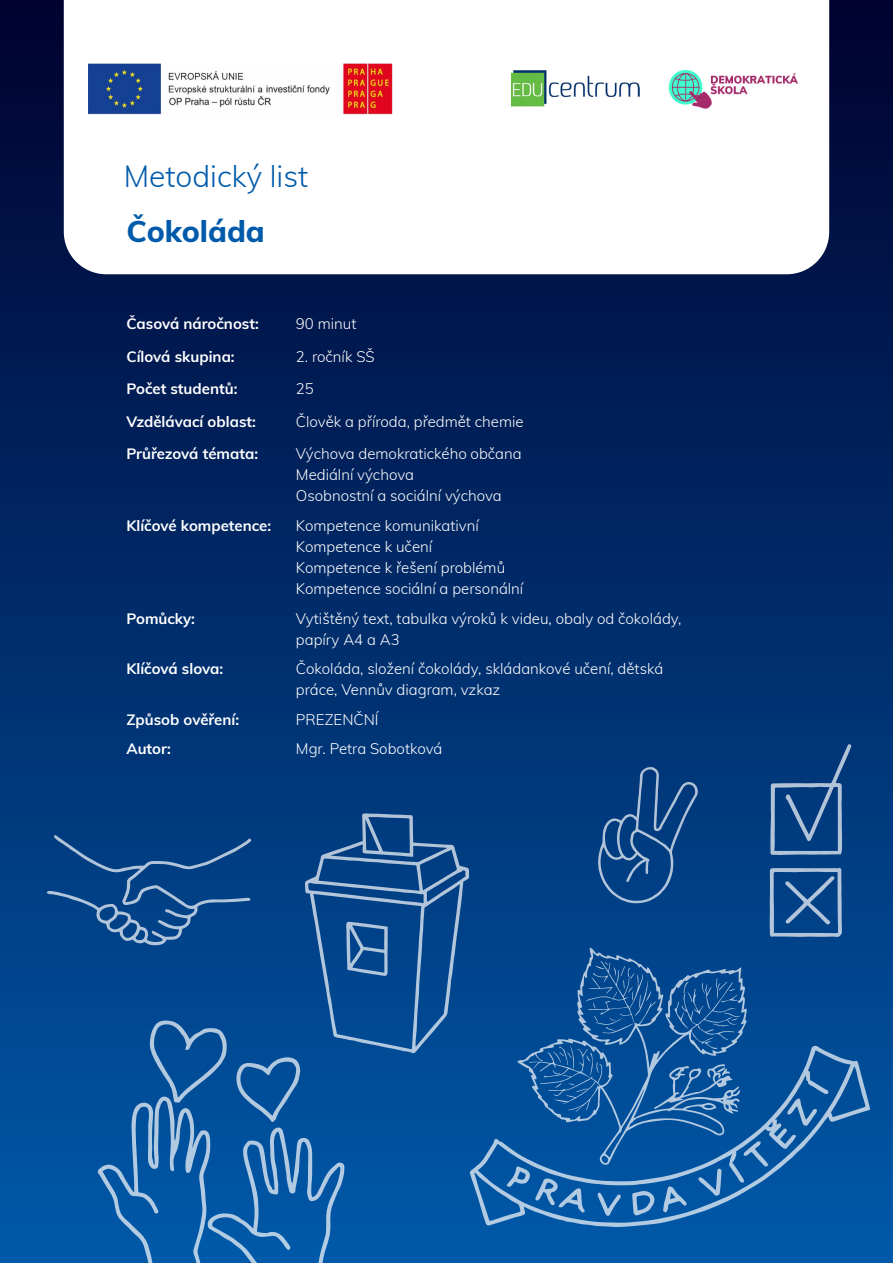
<style>
.page{position:relative;width:893px;height:1263px;background:#fff}
.page>*{position:absolute;margin:0;border:0;box-sizing:border-box;transform-origin:0 0}
.t1{font:300 30px "Muli";color:#005aaa}
.t2{font:800 30px "Muli";color:#005aaa}
.t3{font:300 15px/21px "Muli";color:#fff}
.t4{font:700 15px "Muli";color:#fff}
</style>
<div class="page">
<div style="left:0;top:0;width:893px;height:1263px;background:linear-gradient(to bottom,#00022f,#0059a9)"></div>
<svg style="left:64px;top:0;width:765px;height:274px"></svg>
<svg style="left:470px;top:1045px;width:400px;height:182px;background:#145fa5"></svg>
<svg style="left:517px;top:947px;width:230px;height:218px;background:#11579c"></svg>
<svg style="left:654px;top:1064px;width:78px;height:45px;background:#2f6daa"></svg>
<svg style="left:632px;top:1190px;width:23px;height:26px"></svg>
<svg style="left:787px;top:1098px;width:30px;height:28px"></svg>
<svg style="left:663px;top:1186px;width:24px;height:26px"></svg>
<svg style="left:506px;top:1166px;width:79px;height:47px;background:#3376b4"></svg>
<svg style="left:698px;top:1168px;width:24px;height:28px"></svg>
<svg style="left:597px;top:1192px;width:24px;height:24px"></svg>
<svg style="left:744px;top:1141px;width:24px;height:27px"></svg>
<svg style="left:588px;top:962px;width:64px;height:72px;background:#175799"></svg>
<svg style="left:673px;top:978px;width:68px;height:71px;background:#19599b"></svg>
<svg style="left:555px;top:1083px;width:7px;height:5px"></svg>
<svg style="left:587px;top:1052px;width:12px;height:24px"></svg>
<svg style="left:568px;top:1083px;width:7px;height:2px"></svg>
<svg style="left:552px;top:1046px;width:22px;height:29px"></svg>
<svg style="left:598px;top:767px;width:100px;height:136px;background:#154c8a"></svg>
<svg style="left:770px;top:743px;width:81px;height:112px;background:#1f518c"></svg>
<svg style="left:770px;top:867px;width:72px;height:71px;background:#33669e"></svg>
<svg style="left:47px;top:812px;width:422px;height:451px;background:#0e5399"></svg>
<img style="left:89px;top:64px;width:303px;height:51px">
<img style="left:511px;top:70px;width:128px;height:38px">
<img style="left:661px;top:70px;width:143px;height:38px">
<h1 class="t1" style="left:124px;top:155px;width:186px">Metodický list</h1>
<h1 class="t2" style="left:126px;top:209px;width:140px">Čokoláda</h1>
<p class="t4" style="left:126px;top:313px;width:134px">Časová náročnost:</p>
<p class="t3" style="left:296px;top:312px;width:62px">90 minut</p>
<p class="t4" style="left:126px;top:345px;width:110px">Cílová skupina:</p>
<p class="t3" style="left:296px;top:345px;width:80px">2. ročník SŠ</p>
<p class="t4" style="left:126px;top:378px;width:113px">Počet studentů:</p>
<p class="t3" style="left:296px;top:378px;width:19px">25</p>
<p class="t4" style="left:126px;top:410px;width:131px">Vzdělávací oblast:</p>
<p class="t3" style="left:296px;top:410px;width:229px">Člověk a příroda, předmět chemie</p>
<p class="t4" style="left:126px;top:443px;width:133px">Průřezová témata:</p>
<p class="t3" style="left:296px;top:443px;width:227px">Výchova demokratického občana<br>Mediální výchova<br>Osobnostní a sociální výchova</p>
<p class="t4" style="left:126px;top:515px;width:146px">Klíčové kompetence:</p>
<p class="t3" style="left:296px;top:514px;width:229px">Kompetence komunikativní<br>Kompetence k učení<br>Kompetence k řešení problémů<br>Kompetence sociální a personální</p>
<p class="t4" style="left:126px;top:607px;width:70px">Pomůcky:</p>
<p class="t3" style="left:296px;top:607px;width:387px">Vytištěný text, tabulka výroků k videu, obaly od čokolády, papíry A4 a A3</p>
<p class="t4" style="left:126px;top:658px;width:98px">Klíčová slova:</p>
<p class="t3" style="left:296px;top:657px;width:369px">Čokoláda, složení čokolády, skládankové učení, dětská práce, Vennův diagram, vzkaz</p>
<p class="t4" style="left:126px;top:708px;width:114px">Způsob ověření:</p>
<p class="t3" style="left:296px;top:708px;width:84px">PREZENČNÍ</p>
<p class="t4" style="left:126px;top:738px;width:46px">Autor:</p>
<p class="t3" style="left:296px;top:738px;width:148px">Mgr. Petra Sobotková</p>
</div>
